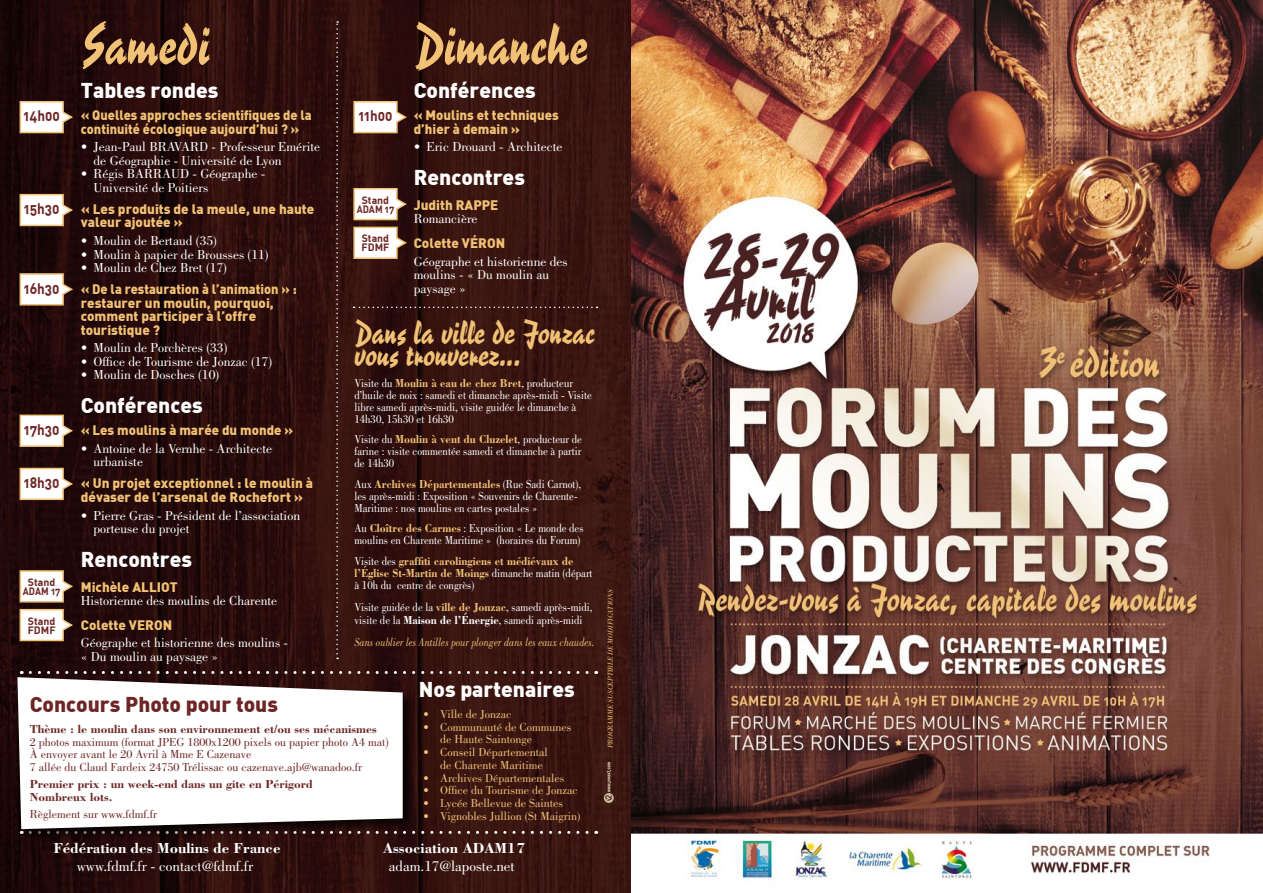
<style>
.page{position:relative;width:1263px;height:893px;background:#fff}
.page>*{position:absolute;margin:0;border:0;box-sizing:border-box;transform-origin:0 0}
.t1{font:54px "Reporter LT Std 2";color:#f1c175}
.t2{font:31.5px/22.5px "Reporter LT Std 2";color:#f1c175}
.t3{font:900 21px "DIN";color:#fff}
.t4{font:900 21px "DIN";color:#6d2625}
.t5{font:15px "Bodoni";color:#fff}
.t6{font:700 15px "Bodoni";color:#fff}
.t7{font:700 15px "DIN Alternate";color:#6d2625;scale:.9 1}
.t8{font:13.5px/13.5px "Bodoni";color:#fff}
.t9{font:900 13.5px/13.5px "DIN";color:#f1c175}
.t10{font:900 13.5px/13.5px "DIN";color:#f1c175;scale:.95 1}
.t11{font:12px/12px "Bodoni";color:#fff;scale:.9 1}
.t12{font:12px/12.8px "Bodoni";color:#f1c175}
.t13{font:12px/12.8px "Bodoni";color:#6d2625}
.t14{font:700 12px/12px "Bodoni";color:#f1c175;scale:.9 1}
.t15{font:700 12px/12.8px "Bodoni";color:#6d2625}
.t16{font:italic 12px "Bodoni";color:#f1c175;scale:.86 1}
.t17{font:700 10.5px/9px "DIN Alternate";color:#6d2625;text-align:center}
.t18{font:italic 7.5px "Bodoni";letter-spacing:-.005em;color:#f1c175}
.s1{font-weight:700;color:#f1c175}
.s2{font-weight:400;color:#fff}
.s3{font-weight:700}
</style>
<div class="page">
<img style="left:0;top:0;width:631px;height:893px">
<svg style="left:604px;top:762px;width:10px;height:41px"></svg>
<svg style="left:417px;top:831px;width:180px;height:3px"></svg>
<svg style="left:30px;top:671px;width:567px;height:3px;background:#614a49"></svg>
<svg style="left:336px;top:21px;width:2px;height:638px"></svg>
<svg style="left:353px;top:307px;width:244px;height:1px"></svg>
<svg style="left:19px;top:100px;width:56px;height:34px"></svg>
<svg style="left:353px;top:100px;width:55px;height:34px"></svg>
<svg style="left:19px;top:193px;width:56px;height:34px"></svg>
<svg style="left:19px;top:272px;width:56px;height:34px"></svg>
<svg style="left:19px;top:414px;width:56px;height:34px"></svg>
<svg style="left:19px;top:467px;width:56px;height:34px"></svg>
<svg style="left:19px;top:569px;width:56px;height:73px"></svg>
<svg style="left:353px;top:187px;width:55px;height:73px"></svg>
<div style="left:16px;top:675px;width:401px;height:168px;background:#000;opacity:.75"></div>
<svg style="left:17px;top:677px;width:386px;height:152px"></svg>
<img style="left:631px;top:0;width:632px;height:880px">
<h1 class="t1" style="left:81px;top:11px;width:130px">Samedi</h1>
<h3 class="t3" style="left:81px;top:77px;width:139px">Tables rondes</h3>
<p class="t10" style="left:81px;top:108px;width:245px">« Quelles approches scientifiques de la continuité écologique aujourd’hui ? »</p>
<p class="t8" style="left:94px;top:140px;width:228px;text-indent:-13px">• Jean-Paul BRAVARD - Professeur Emérite de Géographie - Université de Lyon</p>
<p class="t8" style="left:94px;top:167px;width:173px;text-indent:-13px">• Régis BARRAUD - Géographe -<br>Université de Poitiers</p>
<p class="t9" style="left:81px;top:202px;width:235px">« Les produits de la meule, une haute valeur ajoutée »</p>
<p class="t8" style="left:81px;top:234px;width:138px">• Moulin de Bertaud (35)</p>
<p class="t8" style="left:81px;top:248px;width:189px">• Moulin à papier de Brousses (11)</p>
<p class="t8" style="left:81px;top:261px;width:148px">• Moulin de Chez Bret (17)</p>
<p class="t10" style="left:81px;top:282px;width:229px">« De la restauration à l’animation » : restaurer un moulin, pourquoi, comment participer à l’offre touristique ?</p>
<p class="t8" style="left:81px;top:341px;width:148px">• Moulin de Porchères (33)</p>
<p class="t8" style="left:81px;top:355px;width:193px">• Office de Tourisme de Jonzac (17)</p>
<p class="t8" style="left:81px;top:368px;width:140px">• Moulin de Dosches (10)</p>
<h3 class="t3" style="left:81px;top:391px;width:123px">Conférences</h3>
<p class="t9" style="left:81px;top:423px;width:214px">« Les moulins à marée du monde »</p>
<p class="t8" style="left:94px;top:442px;width:180px;text-indent:-13px">• Antoine de la Vernhe - Architecte urbaniste</p>
<p class="t9" style="left:81px;top:476px;width:234px">« Un projet exceptionnel : le moulin à dévaser de l’arsenal de Rochefort »</p>
<p class="t8" style="left:94px;top:509px;width:208px;text-indent:-13px">• Pierre Gras - Président de l’association porteuse du projet</p>
<h3 class="t3" style="left:81px;top:545px;width:113px">Rencontres</h3>
<p class="t9" style="left:81px;top:579px;width:98px">Michèle ALLIOT</p>
<p class="t8" style="left:81px;top:594px;width:198px">Historienne des moulins de Charente</p>
<p class="t9" style="left:81px;top:617px;width:93px">Colette VERON</p>
<p class="t8" style="left:81px;top:636px;width:209px">Géographe et historienne des moulins - « Du moulin au paysage »</p>
<h1 class="t1" style="left:414px;top:11px;width:175px">Dimanche</h1>
<h3 class="t3" style="left:414px;top:77px;width:123px">Conférences</h3>
<p class="t9" style="left:414px;top:108px;width:146px">« Moulins et techniques d’hier à demain »</p>
<p class="t8" style="left:414px;top:140px;width:150px">• Eric Drouard - Architecte</p>
<h3 class="t3" style="left:414px;top:163px;width:113px">Rencontres</h3>
<p class="t9" style="left:414px;top:197px;width:86px">Judith RAPPE</p>
<p class="t8" style="left:414px;top:212px;width:65px">Romancière</p>
<p class="t9" style="left:414px;top:235px;width:93px">Colette VÉRON</p>
<p class="t8" style="left:414px;top:254px;width:156px">Géographe et historienne des moulins - « Du moulin au paysage »</p>
<h2 class="t2" style="left:354px;top:321px;width:242px">Dans la ville de Jonzac vous trouverez...</h2>
<p class="t11" style="left:354px;top:377px;width:265px">Visite du <span class="s1">Moulin à eau de chez Bret</span>, producteur d’huile de noix : samedi et dimanche après-midi - Visite libre samedi après-midi, visite guidée le dimanche à 14h30, 15h30 et 16h30</p>
<p class="t11" style="left:354px;top:433px;width:254px;text-align:justify">Visite du <span class="s1">Moulin à vent du Cluzelet</span>, producteur de farine : visite commentée samedi et dimanche à partir de 14h30</p>
<p class="t11" style="left:354px;top:478px;width:253px">Aux <span class="s1">Archives Départementales</span> (Rue Sadi Carnot), les après-midi : Exposition « Souvenirs de Charente-<br>Maritime : nos moulins en cartes postales »</p>
<p class="t11" style="left:354px;top:522px;width:256px">Au <span class="s1">Cloître des Carmes</span> : Exposition « Le monde des moulins en Charente Maritime » (horaires du Forum)</p>
<p class="t14" style="left:354px;top:554px;width:266px"><span class="s2">Visite des</span> graffiti carolingiens et médiévaux de l’Église St-Martin de Moings <span class="s2">dimanche matin (départ à 10h du centre de congrès)</span></p>
<p class="t11" style="left:354px;top:600px;width:266px;line-height:13.5px">Visite guidée de la <span class="s1">ville de Jonzac</span>, samedi après-midi, visite de la <span class="s3">Maison de l’Énergie</span>, samedi après-midi</p>
<p class="t16" style="left:354px;top:635px;width:281px">Sans oublier les Antilles pour plonger dans les eaux chaudes.</p>
<h3 class="t3" style="left:419px;top:675px;width:157px">Nos partenaires</h3>
<p class="t12" style="left:423px;top:708px;width:90px">• Ville de Jonzac</p>
<p class="t12" style="left:440px;top:720px;width:133px;text-indent:-17px">• Communauté de Communes de Haute Saintonge</p>
<p class="t12" style="left:440px;top:746px;width:109px;text-indent:-17px">• Conseil Départemental de Charente Maritime</p>
<p class="t12" style="left:423px;top:771px;width:143px">• Archives Départementales</p>
<p class="t12" style="left:423px;top:784px;width:156px">• Office du Tourisme de Jonzac</p>
<p class="t12" style="left:423px;top:797px;width:142px">• Lycée Bellevue de Saintes</p>
<p class="t12" style="left:423px;top:810px;width:159px">• Vignobles Jullion (St Maigrin)</p>
<p class="t7" style="left:24px;top:106px;width:42px">14h00</p>
<p class="t7" style="left:358px;top:106px;width:39px">11h00</p>
<p class="t17" style="left:357px;top:195px;width:39px">Stand<br>ADAM 17</p>
<p class="t7" style="left:24px;top:199px;width:41px">15h30</p>
<p class="t17" style="left:362px;top:234px;width:29px;text-align:left">Stand<br>FDMF</p>
<p class="t7" style="left:24px;top:278px;width:41px">16h30</p>
<p class="t7" style="left:24px;top:420px;width:41px">17h30</p>
<p class="t7" style="left:24px;top:473px;width:41px">18h30</p>
<p class="t17" style="left:23px;top:577px;width:39px">Stand<br>ADAM 17</p>
<p class="t17" style="left:28px;top:616px;width:29px;text-align:left">Stand<br>FDMF</p>
<h3 class="t4" style="left:30px;top:690px;width:250px">Concours Photo pour tous</h3>
<p class="t15" style="left:30px;top:722px;width:349px">Thème : le moulin dans son environnement et/ou ses mécanismes</p>
<p class="t13" style="left:30px;top:735px;width:360px">2 photos maximum (format JPEG 1800x1200 pixels ou papier photo A4 mat)<br>À envoyer avant le 20 Avril à Mme E Cazenave<br>7 allée du Claud Fardeix 24750 Trélissac ou cazenave.ajb@wanadoo.fr</p>
<p class="t15" style="left:30px;top:777px;width:284px">Premier prix : un week-end dans un gite en Périgord<br>Nombreux lots.</p>
<p class="t13" style="left:30px;top:808px;width:129px">Règlement sur www.fdmf.fr</p>
<p class="t6" style="left:54px;top:838px;width:228px">Fédération des Moulins de France</p>
<p class="t5" style="left:77px;top:857px;width:178px">www.fdmf.fr - contact@fdmf.fr</p>
<p class="t6" style="left:383px;top:838px;width:144px">Association ADAM17</p>
<p class="t5" style="left:389px;top:857px;width:127px">adam.17@laposte.net</p>
<p class="t18" style="left:606px;top:748px;width:161px;rotate:-90deg">PROGRAMME SUSCEPTIBLE DE MODIFICATIONS</p>
</div>
